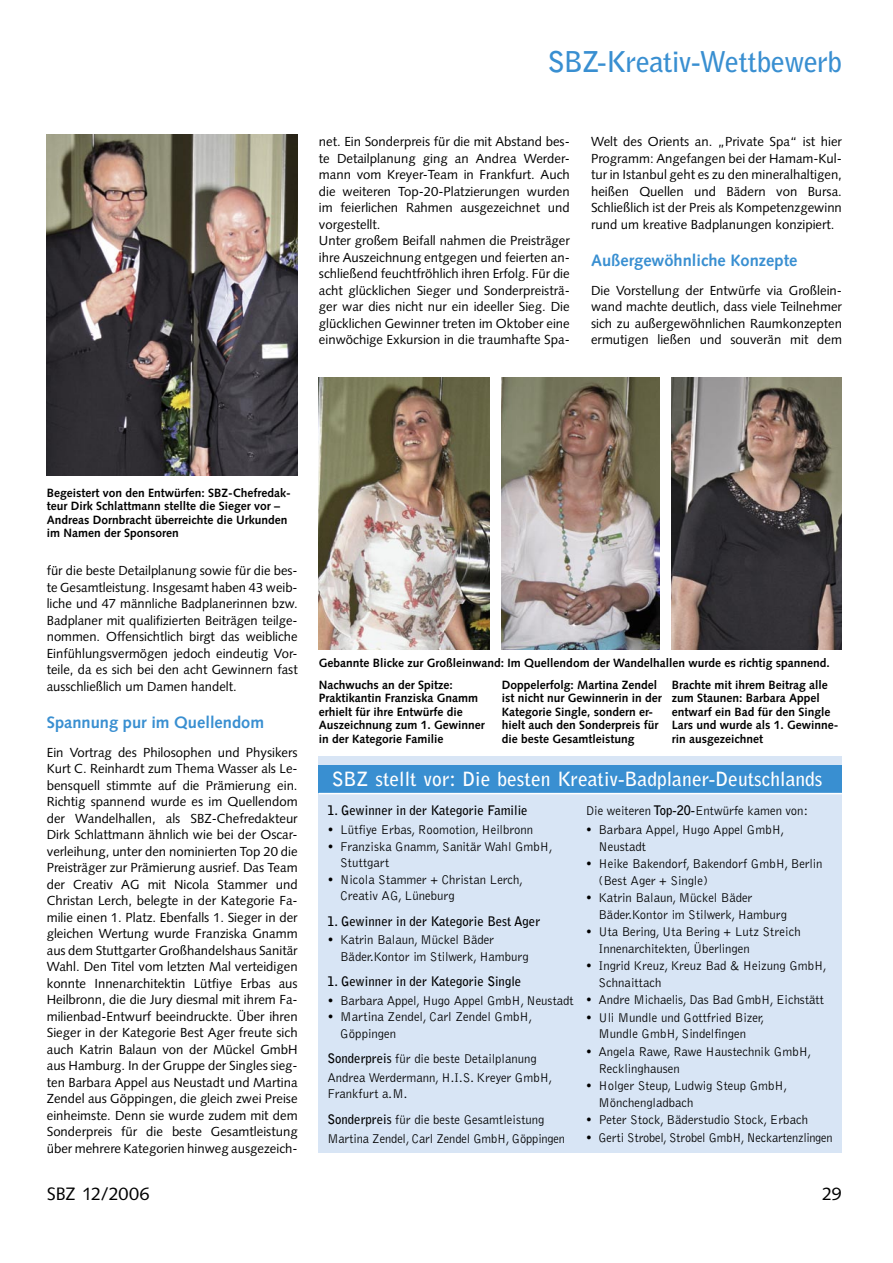
<style>
.page{position:relative;width:893px;height:1263px;background:#fff}
.page>*{position:absolute;margin:0;border:0;box-sizing:border-box;transform-origin:0 0}
.SBZ_00-Rubriken{font:700 28.5px "Bell Gothic Std";letter-spacing:-.025em;color:#398fd1}
.SBZ_15-Meldungen_Headline{font:700 19.5px "Bell Gothic Std";color:#fff}
.t1{font:18px "Syntax LT Std";letter-spacing:-.01em;color:#000}
.SBZ_07-Zwischenüberschrift{font:700 16.5px "Syntax LT Std";color:#398fd1}
.SBZ_05-Grundtext{font:13.2px/16.5px "Syntax LT Std";color:#000;text-align:justify}
.SBZ_17-Kasten-Text{font:300 13.2px/16.5px "Bell Gothic Std";color:#000}
.SBZ_17-Kasten-Text-2{font:700 13.2px "Bell Gothic Std";color:#000}
.SBZ_17-Kasten-Text-3{font:300 13.2px "Bell Gothic Std";color:#000;scale:.94 1}
.SBZ_17-Kasten-Text-4{font:300 13.2px "Bell Gothic Std";color:#000;scale:.95 1}
.SBZ_12-Bildunterschrift{font:700 12px/13.5px "Syntax LT Std";color:#000}
.s1{font-weight:700}
</style>
<div class="page">
<img style="left:47px;top:135px;width:251px;height:340px">
<img style="left:672px;top:377px;width:170px;height:272px">
<img style="left:319px;top:377px;width:170px;height:272px">
<img style="left:502px;top:377px;width:157px;height:272px">
<div style="left:319px;top:757px;width:523px;height:396px;background:#d8e5f5"></div>
<div style="left:319px;top:765px;width:523px;height:28px;background:#398fd1"></div>
<hr style="left:319px;top:793px;width:523px;height:1px;background:#fff">
<p class="SBZ_00-Rubriken" style="left:548px;top:45px;width:296px">SBZ-Kreativ-Wettbewerb</p>
<p class="SBZ_05-Grundtext" style="left:319px;top:133px;width:252px">net. Ein Sonderpreis für die mit Abstand bes&shy;te Detailplanung ging an Andrea Werder&shy;mann vom Kreyer-Team in Frankfurt. Auch die weiteren Top-20-Platzierungen wurden im feierlichen Rahmen ausgezeichnet und vorgestellt.</p>
<p class="SBZ_05-Grundtext" style="left:319px;top:232px;width:252px">Unter großem Beifall nahmen die Preisträger ihre Auszeichnung entgegen und feierten an&shy;schließend feuchtfröhlich ihren Erfolg. Für die acht glücklichen Sieger und Sonderpreisträ&shy;ger war dies nicht nur ein ideeller Sieg. Die glücklichen Gewinner treten im Oktober eine einwöchige Exkursion in die traumhafte Spa-</p>
<p class="SBZ_05-Grundtext" style="left:591px;top:133px;width:252px">Welt des Orients an. „Private Spa“ ist hier Programm: Angefangen bei der Hamam-Kul&shy;tur in Istanbul geht es zu den mineralhaltigen, heißen Quellen und Bädern von Bursa.<br>Schließlich ist der Preis als Kompetenzgewinn rund um kreative Badplanungen konzipiert.</p>
<p class="SBZ_07-Zwischenüberschrift" style="left:591px;top:251px;width:208px">Außergewöhnliche Konzepte</p>
<p class="SBZ_05-Grundtext" style="left:591px;top:282px;width:252px">Die Vorstellung der Entwürfe via Großlein&shy;wand machte deutlich, dass viele Teilnehmer sich zu außergewöhnlichen Raumkonzepten ermutigen ließen und souverän mit dem</p>
<p class="SBZ_12-Bildunterschrift" style="left:47px;top:486px;width:246px">Begeistert von den Entwürfen: SBZ-Chefredak&shy;teur Dirk Schlattmann stellte die Sieger vor – Andreas Dornbracht überreichte die Urkunden im Namen der Sponsoren</p>
<p class="SBZ_05-Grundtext" style="left:47px;top:562px;width:252px">für die beste Detailplanung sowie für die bes&shy;te Gesamtleistung. Insgesamt haben 43 weib&shy;liche und 47 männliche Badplanerinnen bzw.<br>Badplaner mit qualifizierten Beiträgen teilge&shy;nommen. Offensichtlich birgt das weibliche Einfühlungsvermögen jedoch eindeutig Vor&shy;teile, da es sich bei den acht Gewinnern fast ausschließlich um Damen handelt.</p>
<p class="SBZ_07-Zwischenüberschrift" style="left:47px;top:713px;width:219px">Spannung pur im Quellendom</p>
<p class="SBZ_05-Grundtext" style="left:47px;top:744px;width:252px">Ein Vortrag des Philosophen und Physikers Kurt C. Reinhardt zum Thema Wasser als Le&shy;bensquell stimmte auf die Prämierung ein.<br>Richtig spannend wurde es im Quellendom der Wandelhallen, als SBZ-Chefredakteur Dirk Schlattmann ähnlich wie bei der Oscar&shy;verleihung, unter den nominierten Top 20 die Preisträger zur Prämierung ausrief. Das Team der Creativ AG mit Nicola Stammer und Christan Lerch, belegte in der Kategorie Fa&shy;milie einen 1. Platz. Ebenfalls 1. Sieger in der gleichen Wertung wurde Franziska Gnamm aus dem Stuttgarter Großhandelshaus Sanitär Wahl. Den Titel vom letzten Mal verteidigen konnte Innenarchitektin Lütfiye Erbas aus Heilbronn, die die Jury diesmal mit ihrem Fa&shy;milienbad-Entwurf beeindruckte. Über ihren Sieger in der Kategorie Best Ager freute sich auch Katrin Balaun von der Mückel GmbH aus Hamburg. In der Gruppe der Singles sieg&shy;ten Barbara Appel aus Neustadt und Martina Zendel aus Göppingen, die gleich zwei Preise einheimste. Denn sie wurde zudem mit dem Sonderpreis für die beste Gesamtleistung über mehrere Kategorien hinweg ausgezeich-</p>
<p class="SBZ_12-Bildunterschrift" style="left:319px;top:656px;width:512px">Gebannte Blicke zur Großleinwand: Im Quellendom der Wandelhallen wurde es richtig spannend.</p>
<p class="SBZ_12-Bildunterschrift" style="left:502px;top:678px;width:162px">Doppelerfolg: Martina Zendel ist nicht nur Gewinnerin in der<br>Kategorie Single, sondern er&shy;hielt auch den Sonderpreis für die beste Gesamtleistung</p>
<p class="SBZ_12-Bildunterschrift" style="left:319px;top:678px;width:168px">Nachwuchs an der Spitze:<br>Praktikantin Franziska Gnamm erhielt für ihre Entwürfe die<br>Auszeichnung zum 1. Gewinner in der Kategorie Familie</p>
<p class="SBZ_12-Bildunterschrift" style="left:672px;top:678px;width:168px">Brachte mit ihrem Beitrag alle zum Staunen: Barbara Appel entwarf ein Bad für den Single<br>Lars und wurde als 1. Gewinne&shy;rin ausgezeichnet</p>
<p class="SBZ_15-Meldungen_Headline" style="left:332px;top:768px;width:492px">SBZ stellt vor: Die besten Kreativ-Badplaner-Deutschlands</p>
<p class="SBZ_17-Kasten-Text-2" style="left:327px;top:803px;width:202px">1. Gewinner in der Kategorie Familie</p>
<p class="SBZ_17-Kasten-Text" style="left:327px;top:822px;width:207px"><span class="s1">•</span> Lütfiye Erbas, Roomotion, Heilbronn</p>
<p class="SBZ_17-Kasten-Text" style="left:340px;top:838px;width:214px;text-indent:-13px"><span class="s1">•</span> Franziska Gnamm, Sanitär Wahl GmbH,<br>Stuttgart</p>
<p class="SBZ_17-Kasten-Text" style="left:340px;top:871px;width:184px;text-indent:-13px"><span class="s1">•</span> Nicola Stammer + Christan Lerch,<br>Creativ AG, Lüneburg</p>
<p class="SBZ_17-Kasten-Text-2" style="left:327px;top:913px;width:214px">1. Gewinner in der Kategorie Best Ager</p>
<p class="SBZ_17-Kasten-Text" style="left:340px;top:932px;width:190px;text-indent:-13px"><span class="s1">•</span> Katrin Balaun, Mückel Bäder<br>Bäder.Kontor im Stilwerk, Hamburg</p>
<p class="SBZ_17-Kasten-Text-2" style="left:327px;top:973px;width:195px">1. Gewinner in der Kategorie Single</p>
<p class="SBZ_17-Kasten-Text" style="left:327px;top:992px;width:248px"><span class="s1">•</span> Barbara Appel, Hugo Appel GmbH, Neustadt</p>
<p class="SBZ_17-Kasten-Text" style="left:340px;top:1009px;width:194px;text-indent:-13px"><span class="s1">•</span> Martina Zendel, Carl Zendel GmbH,<br>Göppingen</p>
<p class="SBZ_17-Kasten-Text" style="left:327px;top:1051px;width:211px"><span class="s1">Sonderpreis</span> für die beste Detailplanung</p>
<p class="SBZ_17-Kasten-Text" style="left:327px;top:1070px;width:227px">Andrea Werdermann, H.I.S. Kreyer GmbH,<br>Frankfurt a. M.</p>
<p class="SBZ_17-Kasten-Text" style="left:327px;top:1112px;width:219px"><span class="s1">Sonderpreis</span> für die beste Gesamtleistung</p>
<p class="SBZ_17-Kasten-Text-4" style="left:327px;top:1131px;width:252px">Martina Zendel, Carl Zendel GmbH, Göppingen</p>
<p class="SBZ_17-Kasten-Text" style="left:586px;top:803px;width:224px">Die weiteren <span class="s1">Top-20-</span>Entwürfe kamen von:</p>
<p class="SBZ_17-Kasten-Text" style="left:598px;top:822px;width:187px;text-indent:-13px"><span class="s1">•</span> Barbara Appel, Hugo Appel GmbH,<br>Neustadt</p>
<p class="SBZ_17-Kasten-Text" style="left:598px;top:856px;width:225px;text-indent:-13px"><span class="s1">•</span> Heike Bakendorf, Bakendorf GmbH, Berlin (Best Ager + Single)</p>
<p class="SBZ_17-Kasten-Text" style="left:598px;top:890px;width:190px;text-indent:-13px"><span class="s1">•</span> Katrin Balaun, Mückel Bäder<br>Bäder.Kontor im Stilwerk, Hamburg</p>
<p class="SBZ_17-Kasten-Text" style="left:598px;top:924px;width:204px;text-indent:-13px"><span class="s1">•</span> Uta Bering, Uta Bering + Lutz Streich<br>Innenarchitekten, Überlingen</p>
<p class="SBZ_17-Kasten-Text" style="left:598px;top:958px;width:230px;text-indent:-13px"><span class="s1">•</span> Ingrid Kreuz, Kreuz Bad &amp; Heizung GmbH,<br>Schnaittach</p>
<p class="SBZ_17-Kasten-Text" style="left:586px;top:992px;width:240px"><span class="s1">•</span> Andre Michaelis, Das Bad GmbH, Eichstätt</p>
<p class="SBZ_17-Kasten-Text" style="left:586px;top:1010px;width:180px;text-align:center"><span class="s1">•</span> Uli Mundle und Gottfried Bizer,<br>Mundle GmbH, Sindelfingen</p>
<p class="SBZ_17-Kasten-Text" style="left:598px;top:1044px;width:214px;text-indent:-13px"><span class="s1">•</span> Angela Rawe, Rawe Haustechnik GmbH,<br>Recklinghausen</p>
<p class="SBZ_17-Kasten-Text" style="left:598px;top:1078px;width:190px;text-indent:-13px"><span class="s1">•</span> Holger Steup, Ludwig Steup GmbH,<br>Mönchengladbach</p>
<p class="SBZ_17-Kasten-Text" style="left:586px;top:1112px;width:224px"><span class="s1">•</span> Peter Stock, Bäderstudio Stock, Erbach</p>
<p class="SBZ_17-Kasten-Text-3" style="left:586px;top:1130px;width:264px"><span class="s1">•</span> Gerti Strobel, Strobel GmbH, Neckartenzlingen</p>
<p class="t1" style="left:47px;top:1183px;width:104px">SBZ 12/2006</p>
<p class="t1" style="left:822px;top:1183px;width:21px">29</p>
</div>
